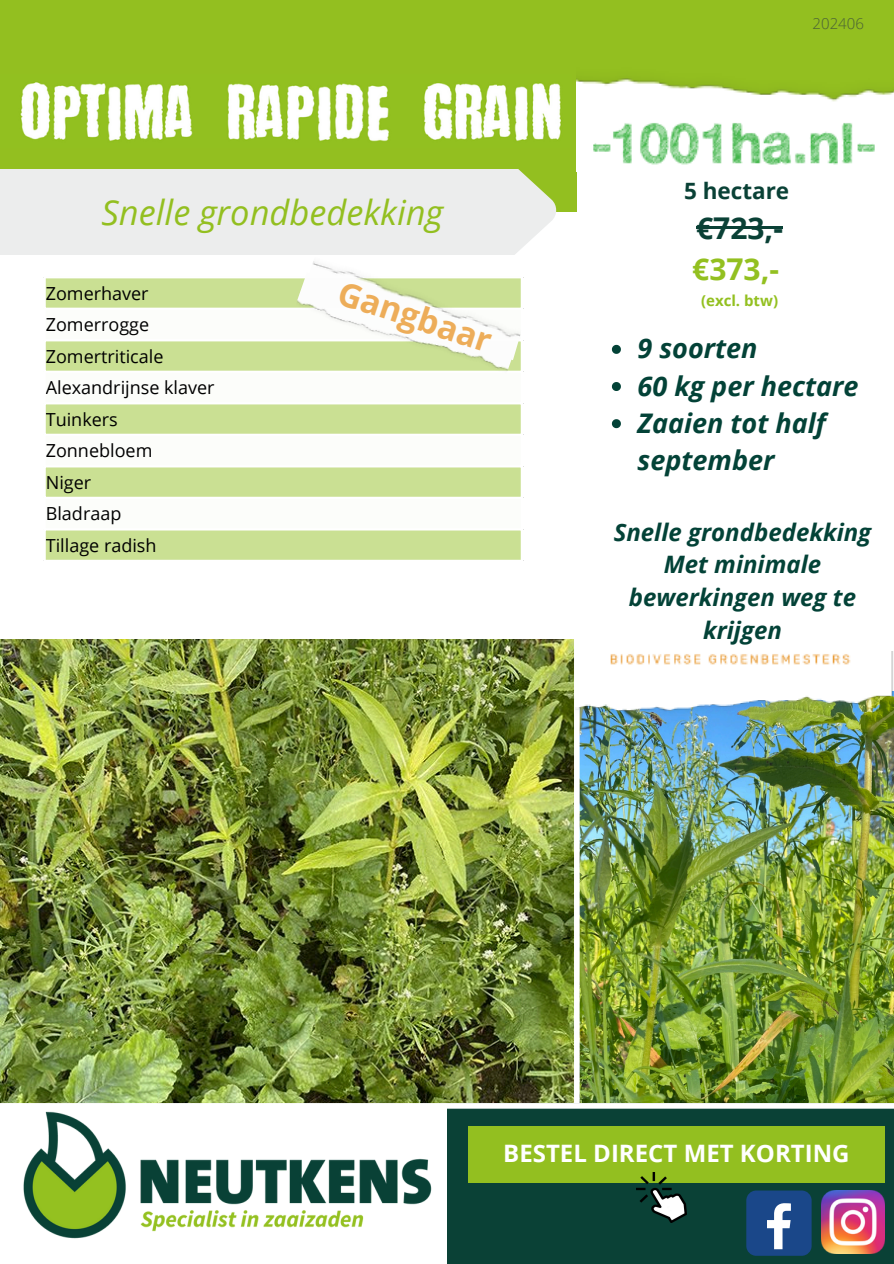
<style>
.page{position:relative;width:894px;height:1264px;background:#fff}
.page>*{position:absolute;margin:0;border:0;box-sizing:border-box;transform-origin:0 0}
.t1{font:italic 34.5px "Open Sans";color:#93bf20}
.t2{font:700 33px "Open Sans";color:#edad59}
.t3{font:700 30px "Open Sans";color:#0a4136}
.t4{font:700 30px "Open Sans";color:#93c020}
.t5{font:italic 700 27px/37.2px "Open Sans";color:#034237}
.t6{font:italic 700 24px/32.7px "Open Sans";color:#034237;text-align:center}
.t7{font:700 24px "Open Sans";color:#fff}
.t8{font:700 22.5px "Open Sans";color:#0a4136}
.t9{font:18px "Open Sans";color:#000}
.t10{font:700 15px "Open Sans";color:#93c020}
.t11{font:300 15px "Open Sans";color:#4a6136}
</style>
<div class="page">
<img style="left:0;top:639px;width:574px;height:464px">
<img style="left:579px;top:715px;width:314px;height:388px">
<div style="left:0;top:0;width:893px;height:212px;background:#93bf20"></div>
<img style="left:576px;top:78px;width:317px;height:27px">
<svg style="left:0;top:169px;width:556px;height:86px;fill:#eceded"></svg>
<div style="left:5px;top:169px;width:534px;height:86px;background:#eceded"></div>
<div style="left:446px;top:1103px;width:447px;height:160px;background:#0a4136"></div>
<div style="left:746px;top:1190px;width:65px;height:65px;background:#1a4789;border-radius:10px"></div>
<svg style="left:767px;top:1203px;width:23px;height:46px"></svg>
<img style="left:821px;top:1190px;width:62px;height:63px">
<div style="left:468px;top:1126px;width:416px;height:56px;background:#93bf20"></div>
<img style="left:636px;top:1172px;width:50px;height:50px">
<img style="left:23px;top:1111px;width:409px;height:128px">
<div style="left:0;top:1103px;width:893px;height:5px;background:#fff"></div>
<img style="left:575px;top:651px;width:318px;height:64px">
<div style="left:576px;top:105px;width:317px;height:545px;background:#fff"></div>
<svg style="left:611px;top:345px;width:9px;height:9px"></svg>
<svg style="left:611px;top:382px;width:9px;height:9px"></svg>
<svg style="left:611px;top:419px;width:9px;height:9px"></svg>
<img style="left:593px;top:123px;width:281px;height:42px">
<hr style="left:696px;top:226px;width:86px;height:2px;background:#0a4136">
<img style="left:20px;top:82px;width:542px;height:60px">
<div style="left:46px;top:278px;width:474px;height:282px;background:#cae093"></div>
<svg style="left:46px;top:310px;width:474px;height:218px"></svg>
<hr style="left:43px;top:308px;width:480px;height:2px;background:#fff">
<hr style="left:43px;top:339px;width:480px;height:2px;background:#fff">
<hr style="left:43px;top:371px;width:480px;height:2px;background:#fff">
<hr style="left:43px;top:402px;width:480px;height:2px;background:#fff">
<hr style="left:43px;top:434px;width:480px;height:2px;background:#fff">
<hr style="left:43px;top:465px;width:480px;height:2px;background:#fff">
<hr style="left:43px;top:497px;width:480px;height:2px;background:#fff">
<hr style="left:43px;top:528px;width:480px;height:2px;background:#fff">
<img style="left:302px;top:243px;width:227px;height:117px">
<img style="left:294px;top:272px;width:222px;height:109px">
<p class="t1" style="left:101px;top:188px;width:343px">Snelle grondbedekking</p>
<p class="t9" style="left:46px;top:280px;width:104px">Zomerhaver</p>
<p class="t9" style="left:46px;top:312px;width:105px">Zomerrogge</p>
<p class="t9" style="left:46px;top:343px;width:119px">Zomertriticale</p>
<p class="t9" style="left:46px;top:375px;width:170px">Alexandrijnse klaver</p>
<p class="t9" style="left:46px;top:406px;width:74px">Tuinkers</p>
<p class="t9" style="left:46px;top:438px;width:108px">Zonnebloem</p>
<p class="t9" style="left:46px;top:469px;width:47px">Niger</p>
<h6 class="t9" style="left:46px;top:501px;width:77px">Bladraap</h6>
<p class="t9" style="left:46px;top:532px;width:112px">Tillage radish</p>
<h4 class="t2" style="left:346px;top:269px;width:161px;rotate:18deg">Gangbaar</h4>
<p class="t11" style="left:812px;top:13px;width:53px">202406</p>
<p class="t8" style="left:683px;top:175px;width:107px">5 hectare</p>
<p class="t3" style="left:696px;top:206px;width:88px">€723,-</p>
<h1 class="t4" style="left:692px;top:248px;width:88px">€373,-</h1>
<p class="t10" style="left:700px;top:290px;width:78px">(excl. btw)</p>
<p class="t5" style="left:637px;top:329px;width:121px">9 soorten</p>
<p class="t5" style="left:637px;top:366px;width:222px">60 kg per hectare</p>
<p class="t5" style="left:637px;top:403px;width:190px">Zaaien tot half september</p>
<p class="t6" style="left:613px;top:515px;width:259px">Snelle grondbedekking<br>Met minimale bewerkingen weg te krijgen</p>
<p class="t7" style="left:503px;top:1136px;width:348px">BESTEL DIRECT MET KORTING</p>
</div>
